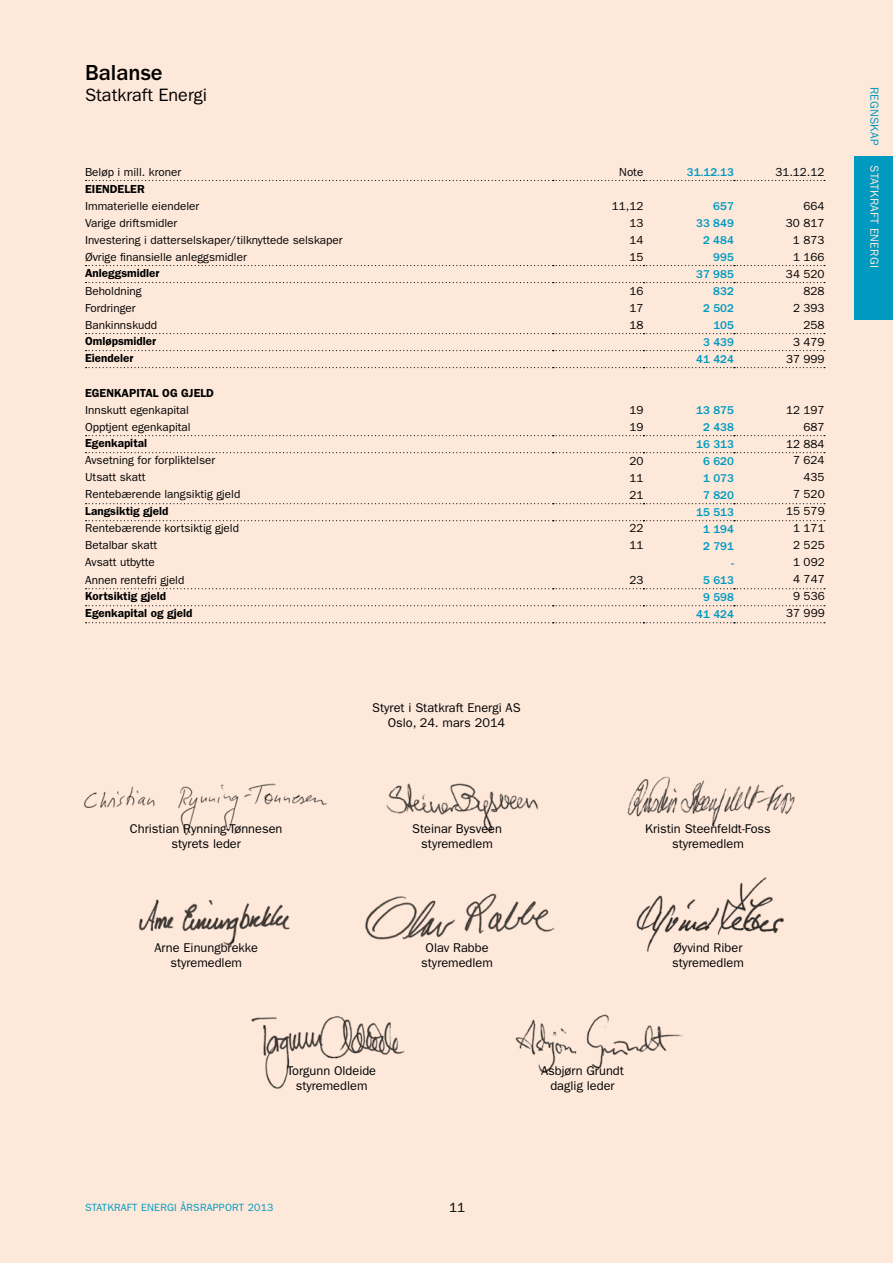
<style>
.page{position:relative;width:893px;height:1263px;background:#fde8da}
.page>*{position:absolute;margin:0;border:0;box-sizing:border-box;transform-origin:0 0}
.t1{font:500 22.5px "ITC Franklin Gothic Std";color:#000}
.t2{font:18px "ITC Franklin Gothic Std";color:#000}
.t3{font:13.5px "ITC Franklin Gothic Std";color:#000}
.t4{font:12.75px/15px "ITC Franklin Gothic Std";color:#000;text-align:center}
.t5{font:11.7px/17px "ITC Franklin Gothic Std";color:#000}
.t6{font:500 11.7px "ITC Franklin Gothic Std";color:#009ac0}
.t7{font:600 11.7px "ITC Franklin Gothic Std";color:#000}
.t8{font:11.7px "ITC Franklin Gothic Std";letter-spacing:.02em;color:#fde8da}
.t9{font:11.7px "ITC Franklin Gothic Std";letter-spacing:.02em;color:#009ac0}
.t10{font:10.5px "ITC Franklin Gothic Std";letter-spacing:.02em;color:#009ac0}
.s1{font-weight:600}
</style>
<div class="page">
<svg style="left:86px;top:435px;width:739px;height:1px"></svg>
<svg style="left:86px;top:503px;width:739px;height:1px"></svg>
<svg style="left:86px;top:588px;width:739px;height:1px"></svg>
<svg style="left:86px;top:605px;width:739px;height:1px"></svg>
<svg style="left:86px;top:622px;width:739px;height:1px"></svg>
<svg style="left:86px;top:350px;width:739px;height:1px"></svg>
<svg style="left:86px;top:180px;width:739px;height:1px"></svg>
<svg style="left:86px;top:265px;width:739px;height:1px"></svg>
<svg style="left:86px;top:333px;width:739px;height:1px"></svg>
<svg style="left:86px;top:282px;width:739px;height:1px"></svg>
<svg style="left:86px;top:367px;width:739px;height:1px"></svg>
<svg style="left:86px;top:452px;width:739px;height:1px"></svg>
<svg style="left:86px;top:520px;width:739px;height:1px"></svg>
<img style="left:84px;top:783px;width:243px;height:53px">
<img style="left:386px;top:783px;width:152px;height:49px">
<img style="left:138px;top:899px;width:152px;height:47px">
<img style="left:365px;top:893px;width:190px;height:47px">
<img style="left:636px;top:877px;width:148px;height:75px">
<img style="left:251px;top:1016px;width:154px;height:73px">
<img style="left:515px;top:1014px;width:168px;height:59px">
<img style="left:627px;top:776px;width:168px;height:51px">
<div style="left:855px;top:157px;width:38px;height:163px;background:#009ac0"></div>
<p class="t1" style="left:85px;top:60px;width:79px">Balanse</p>
<p class="t2" style="left:85px;top:85px;width:124px">Statkraft Energi</p>
<p class="t5" style="left:85px;top:163px;width:98px">Beløp i mill. kroner</p>
<p class="t5" style="left:619px;top:163px;width:26px">Note</p>
<p class="t6" style="left:687px;top:165px;width:48px">31.12.13</p>
<p class="t5" style="left:775px;top:163px;width:51px">31.12.12</p>
<p class="t5" style="left:85px;top:180px;width:116px"><span class="s1">EIENDELER<br></span>Immaterielle eiendeler</p>
<p class="t5" style="left:612px;top:197px;width:33px">11,12</p>
<p class="t6" style="left:713px;top:199px;width:22px">657</p>
<p class="t5" style="left:803px;top:197px;width:23px">664</p>
<p class="t5" style="left:85px;top:214px;width:94px">Varige driftsmidler</p>
<p class="t5" style="left:629px;top:214px;width:16px">13</p>
<p class="t6" style="left:696px;top:216px;width:39px">33 849</p>
<p class="t5" style="left:786px;top:214px;width:40px">30 817</p>
<p class="t5" style="left:85px;top:231px;width:259px">Investering i datterselskaper/tilknyttede selskaper</p>
<p class="t5" style="left:629px;top:231px;width:16px">14</p>
<p class="t6" style="left:703px;top:233px;width:32px">2 484</p>
<p class="t5" style="left:793px;top:231px;width:33px">1 873</p>
<p class="t5" style="left:85px;top:248px;width:163px">Øvrige finansielle anleggsmidler</p>
<p class="t5" style="left:629px;top:248px;width:16px">15</p>
<p class="t6" style="left:713px;top:250px;width:22px">995</p>
<p class="t5" style="left:793px;top:248px;width:33px">1 166</p>
<p class="t7" style="left:85px;top:266px;width:76px">Anleggsmidler</p>
<p class="t6" style="left:696px;top:267px;width:39px">37 985</p>
<p class="t5" style="left:786px;top:265px;width:40px">34 520</p>
<p class="t5" style="left:85px;top:282px;width:58px">Beholdning</p>
<p class="t5" style="left:629px;top:282px;width:16px">16</p>
<p class="t6" style="left:713px;top:284px;width:22px">832</p>
<p class="t5" style="left:803px;top:282px;width:23px">828</p>
<p class="t5" style="left:85px;top:299px;width:52px">Fordringer</p>
<p class="t5" style="left:629px;top:299px;width:16px">17</p>
<p class="t6" style="left:703px;top:301px;width:32px">2 502</p>
<p class="t5" style="left:793px;top:299px;width:33px">2 393</p>
<p class="t5" style="left:85px;top:316px;width:74px">Bankinnskudd</p>
<p class="t5" style="left:629px;top:316px;width:16px">18</p>
<p class="t6" style="left:713px;top:318px;width:22px">105</p>
<p class="t5" style="left:803px;top:316px;width:23px">258</p>
<p class="t7" style="left:85px;top:334px;width:73px">Omløpsmidler</p>
<p class="t6" style="left:703px;top:335px;width:32px">3 439</p>
<p class="t5" style="left:793px;top:334px;width:33px">3 479</p>
<p class="t7" style="left:85px;top:351px;width:50px">Eiendeler</p>
<p class="t6" style="left:696px;top:352px;width:39px">41 424</p>
<p class="t5" style="left:786px;top:351px;width:40px">37 999</p>
<p class="t5" style="left:85px;top:385px;width:130px"><span class="s1">EGENKAPITAL OG GJELD<br></span>Innskutt egenkapital</p>
<p class="t5" style="left:629px;top:402px;width:16px">19</p>
<p class="t6" style="left:696px;top:403px;width:39px">13 875</p>
<p class="t5" style="left:786px;top:402px;width:40px">12 197</p>
<p class="t5" style="left:85px;top:419px;width:107px">Opptjent egenkapital</p>
<p class="t5" style="left:629px;top:419px;width:16px">19</p>
<p class="t6" style="left:703px;top:420px;width:32px">2 438</p>
<p class="t5" style="left:804px;top:419px;width:23px">687</p>
<p class="t7" style="left:85px;top:436px;width:64px">Egenkapital</p>
<p class="t6" style="left:696px;top:438px;width:39px">16 313</p>
<p class="t5" style="left:786px;top:436px;width:40px">12 884</p>
<p class="t5" style="left:85px;top:452px;width:132px">Avsetning for forpliktelser</p>
<p class="t5" style="left:629px;top:453px;width:16px">20</p>
<p class="t6" style="left:703px;top:455px;width:32px">6 620</p>
<p class="t5" style="left:793px;top:452px;width:33px">7 624</p>
<p class="t5" style="left:85px;top:469px;width:62px">Utsatt skatt</p>
<p class="t5" style="left:629px;top:470px;width:16px">11</p>
<p class="t6" style="left:703px;top:472px;width:32px">1 073</p>
<p class="t5" style="left:804px;top:469px;width:23px">435</p>
<p class="t5" style="left:85px;top:486px;width:157px">Rentebærende langsiktig gjeld</p>
<p class="t5" style="left:629px;top:487px;width:16px">21</p>
<p class="t6" style="left:703px;top:489px;width:32px">7 820</p>
<p class="t5" style="left:793px;top:486px;width:33px">7 520</p>
<p class="t7" style="left:85px;top:504px;width:85px">Langsiktig gjeld</p>
<p class="t6" style="left:696px;top:506px;width:39px">15 513</p>
<p class="t5" style="left:786px;top:503px;width:40px">15 579</p>
<p class="t5" style="left:85px;top:520px;width:155px">Rentebærende kortsiktig gjeld</p>
<p class="t5" style="left:629px;top:520px;width:16px">22</p>
<p class="t6" style="left:703px;top:523px;width:32px">1 194</p>
<p class="t5" style="left:793px;top:520px;width:33px">1 171</p>
<p class="t5" style="left:85px;top:537px;width:74px">Betalbar skatt</p>
<p class="t5" style="left:629px;top:537px;width:16px">11</p>
<p class="t6" style="left:703px;top:540px;width:32px">2 791</p>
<p class="t5" style="left:793px;top:537px;width:33px">2 525</p>
<p class="t5" style="left:85px;top:554px;width:71px">Avsatt utbytte</p>
<p class="t6" style="left:731px;top:557px;width:4px">-</p>
<p class="t5" style="left:793px;top:554px;width:33px">1 092</p>
<p class="t5" style="left:85px;top:572px;width:101px">Annen rentefri gjeld</p>
<p class="t5" style="left:629px;top:572px;width:16px">23</p>
<p class="t6" style="left:703px;top:574px;width:32px">5 613</p>
<p class="t5" style="left:793px;top:571px;width:33px">4 747</p>
<p class="t7" style="left:85px;top:589px;width:82px">Kortsiktig gjeld</p>
<p class="t6" style="left:703px;top:591px;width:32px">9 598</p>
<p class="t5" style="left:793px;top:588px;width:33px">9 536</p>
<p class="t7" style="left:85px;top:606px;width:109px">Egenkapital og gjeld</p>
<p class="t6" style="left:696px;top:608px;width:39px">41 424</p>
<p class="t5" style="left:786px;top:605px;width:40px">37 999</p>
<p class="t4" style="left:372px;top:700px;width:150px">Styret i Statkraft Energi AS<br>Oslo, 24. mars 2014</p>
<p class="t4" style="left:130px;top:821px;width:154px">Christian Rynning-Tønnesen styrets leder</p>
<p class="t4" style="left:412px;top:821px;width:91px">Steinar Bysveen styremedlem</p>
<p class="t4" style="left:645px;top:821px;width:127px">Kristin Steenfeldt-Foss styremedlem</p>
<p class="t4" style="left:154px;top:940px;width:105px">Arne Einungbrekke styremedlem</p>
<p class="t4" style="left:421px;top:940px;width:73px">Olav Rabbe styremedlem</p>
<p class="t4" style="left:672px;top:940px;width:73px;text-align:left">Øyvind Riber styremedlem</p>
<p class="t4" style="left:287px;top:1063px;width:90px">Torgunn Oldeide styremedlem</p>
<p class="t4" style="left:541px;top:1063px;width:84px">Asbjørn Grundt daglig leder</p>
<p class="t10" style="left:85px;top:1202px;width:190px">STATKRAFT ENERGI ÅRSRAPPORT 2013</p>
<p class="t3" style="left:449px;top:1199px;width:18px">11</p>
<p class="t9" style="left:881px;top:87px;width:60px;rotate:90deg">REGNSKAP</p>
<p class="t8" style="left:881px;top:165px;width:104px;rotate:90deg">STATKRAFT ENERGI</p>
</div>
